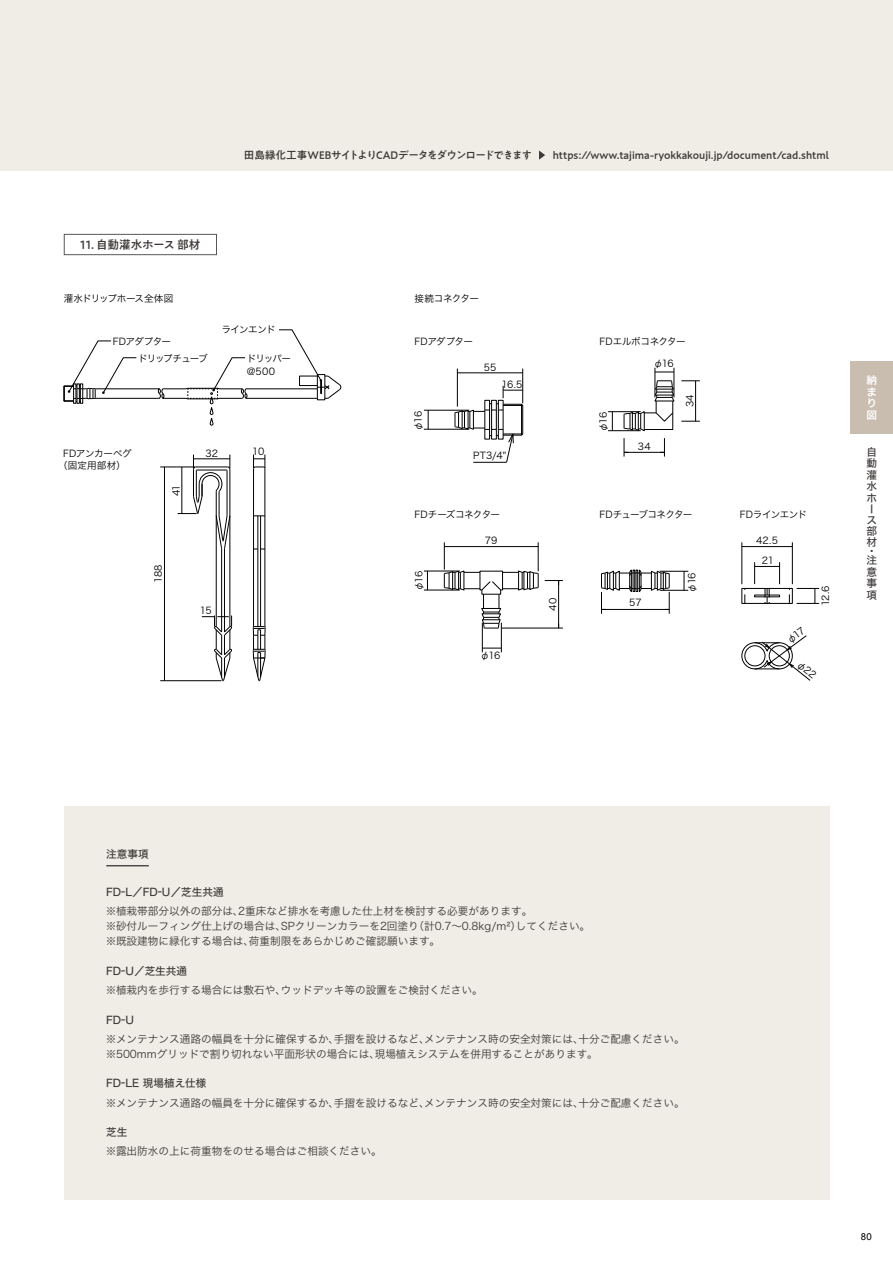
<style>
.page{position:relative;width:893px;height:1263px;background:#fff}
.page>*{position:absolute;margin:0;border:0;box-sizing:border-box;transform-origin:0 0}
.t1{font:500 11.7px "PA1 Gothic Std N";letter-spacing:-.01em;color:#3e3a39}
.t2{font:10.65px/14.9px "Hira Kaku Std W3";color:#3e3a39}
.t3{font:500 10.65px "PA1 Gothic Std N";color:#3e3a39}
.t4{font:10.65px/11.2px "Hira Kaku Std W5";color:#3e3a39}
.t5{font:10.65px/11.6px "Hira Kaku Std W6";color:#fff}
.t6{font:9.6px/12.8px "Hira Kaku Std W3";letter-spacing:-.06em;color:#000}
.t7{font:9.6px/12.8px "Hira Kaku Std W3";color:#000;text-align:center}
.t8{font:9.6px "Hira Kaku Std W3";letter-spacing:-.08em;color:#000}
.t9{font:9.6px "Hira Kaku Std W3";letter-spacing:-.04em;color:#000}
.t10{font:9.6px "Hira Kaku Std W3";letter-spacing:-.11em;color:#000}
.t11{font:500 9.6px "Avenir";color:#000}
</style>
<div class="page">
<div style="left:0;top:0;width:893px;height:170px;background:#f0ede6"></div>
<div style="left:64px;top:806px;width:765px;height:393px;background:#f0ede6"></div>
<svg style="left:539px;top:151px;width:6px;height:9px"></svg>
<div style="left:317px;top:374px;width:8px;height:26px;border:1px solid #000"></div>
<hr style="left:246px;top:389px;width:71px;height:1px;background:#000">
<hr style="left:246px;top:398px;width:71px;height:1px;background:#000">
<div style="left:742px;top:588px;width:50px;height:16px;border:1px solid #000"></div>
<hr style="left:216px;top:491px;width:1px;height:136px;background:#000">
<hr style="left:224px;top:549px;width:1px;height:83px;background:#000">
<hr style="left:221px;top:549px;width:1px;height:83px;background:#000">
<hr style="left:253px;top:469px;width:1px;height:158px;background:#000">
<hr style="left:265px;top:469px;width:1px;height:158px;background:#000">
<hr style="left:260px;top:516px;width:1px;height:110px;background:#000">
<hr style="left:258px;top:516px;width:1px;height:110px;background:#000">
<svg style="left:253px;top:626px;width:13px;height:55px"></svg>
<hr style="left:230px;top:469px;width:1px;height:158px;background:#000">
<hr style="left:106px;top:865px;width:43px;height:1px;background:#000">
<svg style="left:279px;top:329px;width:62px;height:70px"></svg>
<svg style="left:63px;top:340px;width:184px;height:86px"></svg>
<hr style="left:424px;top:410px;width:45px;height:1px;background:#000">
<hr style="left:424px;top:429px;width:45px;height:1px;background:#000">
<svg style="left:428px;top:410px;width:1px;height:19px"></svg>
<hr style="left:522px;top:369px;width:1px;height:34px;background:#000">
<hr style="left:457px;top:369px;width:1px;height:38px;background:#000">
<hr style="left:457px;top:373px;width:66px;height:1px;background:#000">
<svg style="left:455px;top:386px;width:68px;height:77px"></svg>
<hr style="left:502px;top:628px;width:61px;height:1px;background:#000">
<hr style="left:558px;top:580px;width:1px;height:48px;background:#000">
<hr style="left:424px;top:590px;width:36px;height:1px;background:#000">
<hr style="left:424px;top:571px;width:36px;height:1px;background:#000">
<svg style="left:545px;top:580px;width:18px;height:5px"></svg>
<hr style="left:608px;top:411px;width:33px;height:1px;background:#000">
<hr style="left:608px;top:430px;width:33px;height:1px;background:#000">
<hr style="left:624px;top:452px;width:40px;height:1px;background:#000">
<svg style="left:624px;top:438px;width:4px;height:19px"></svg>
<svg style="left:660px;top:438px;width:5px;height:19px"></svg>
<svg style="left:797px;top:588px;width:22px;height:16px"></svg>
<hr style="left:792px;top:542px;width:1px;height:42px;background:#000">
<hr style="left:742px;top:542px;width:1px;height:42px;background:#000">
<hr style="left:742px;top:546px;width:50px;height:1px;background:#000">
<svg style="left:754px;top:562px;width:26px;height:41px"></svg>
<svg style="left:612px;top:412px;width:1px;height:19px"></svg>
<svg style="left:427px;top:572px;width:1px;height:18px"></svg>
<svg style="left:624px;top:368px;width:51px;height:63px"></svg>
<svg style="left:681px;top:421px;width:19px;height:1px"></svg>
<svg style="left:681px;top:380px;width:19px;height:1px"></svg>
<hr style="left:695px;top:381px;width:1px;height:40px;background:#000">
<svg style="left:444px;top:542px;width:95px;height:110px"></svg>
<svg style="left:601px;top:569px;width:87px;height:45px"></svg>
<svg style="left:202px;top:615px;width:30px;height:66px"></svg>
<hr style="left:160px;top:467px;width:35px;height:1px;background:#000">
<hr style="left:160px;top:680px;width:61px;height:1px;background:#000">
<hr style="left:164px;top:467px;width:1px;height:214px;background:#000">
<svg style="left:253px;top:455px;width:13px;height:14px"></svg>
<svg style="left:178px;top:455px;width:53px;height:94px"></svg>
<hr style="left:182px;top:467px;width:1px;height:47px;background:#000">
<svg style="left:64px;top:234px;width:153px;height:21px"></svg>
<div style="left:850px;top:361px;width:43px;height:73px;background:#c9bdaf"></div>
<svg style="left:741px;top:635px;width:70px;height:46px"></svg>
<p class="t3" style="left:244px;top:148px;width:587px">田島緑化工事WEBサイトよりCADデータをダウンロードできます　　https://www.tajima-ryokkakouji.jp/document/cad.shtml</p>
<p class="t1" style="left:80px;top:238px;width:122px">11. 自動灌水ホース 部材</p>
<p class="t6" style="left:64px;top:292px;width:111px">灌水ドリップホース全体図</p>
<p class="t6" style="left:113px;top:335px;width:60px">FDアダプター</p>
<p class="t6" style="left:221px;top:323px;width:56px">ラインエンド</p>
<p class="t6" style="left:415px;top:292px;width:66px">接続コネクター</p>
<p class="t6" style="left:415px;top:335px;width:60px">FDアダプター</p>
<p class="t9" style="left:600px;top:334px;width:88px">FDエルボコネクター</p>
<p class="t10" style="left:138px;top:351px;width:71px">ドリップチューブ</p>
<p class="t6" style="left:247px;top:352px;width:46px">ドリッパー@500</p>
<p class="t7" style="left:58px;top:447px;width:75px">FDアンカーペグ（固定用部材）</p>
<p class="t6" style="left:170px;top:496px;width:13px;rotate:-90deg">41</p>
<p class="t6" style="left:205px;top:447px;width:14px">32</p>
<p class="t6" style="left:252px;top:445px;width:14px">10</p>
<p class="t6" style="left:152px;top:583px;width:20px;rotate:-90deg">188</p>
<p class="t6" style="left:200px;top:604px;width:13px">15</p>
<p class="t6" style="left:412px;top:431px;width:22px;rotate:-90deg">φ16</p>
<p class="t6" style="left:484px;top:360px;width:14px">55</p>
<p class="t6" style="left:501px;top:378px;width:22px">16.5</p>
<p class="t6" style="left:473px;top:449px;width:35px">PT3/4"</p>
<p class="t6" style="left:597px;top:432px;width:22px;rotate:-90deg">φ16</p>
<p class="t6" style="left:654px;top:357px;width:22px">φ16</p>
<p class="t6" style="left:683px;top:407px;width:14px;rotate:-90deg">34</p>
<p class="t6" style="left:638px;top:440px;width:14px">34</p>
<p class="t8" style="left:600px;top:507px;width:94px">FDチューブコネクター</p>
<p class="t6" style="left:415px;top:508px;width:87px">FDチーズコネクター</p>
<p class="t6" style="left:740px;top:508px;width:69px">FDラインエンド</p>
<p class="t6" style="left:485px;top:534px;width:14px">79</p>
<p class="t6" style="left:412px;top:591px;width:22px;rotate:-90deg">φ16</p>
<p class="t6" style="left:685px;top:592px;width:22px;rotate:-90deg">φ16</p>
<p class="t6" style="left:546px;top:611px;width:14px;rotate:-90deg">40</p>
<p class="t6" style="left:629px;top:596px;width:14px">57</p>
<p class="t6" style="left:756px;top:534px;width:23px">42.5</p>
<p class="t6" style="left:762px;top:554px;width:14px">21</p>
<p class="t6" style="left:819px;top:606px;width:22px;rotate:-90deg">12.6</p>
<p class="t6" style="left:480px;top:649px;width:22px">φ16</p>
<p class="t5" style="left:866px;top:375px;width:12px">納まり図</p>
<p class="t4" style="left:866px;top:446px;width:12px">自動灌水ホース部材</p>
<p class="t4" style="left:866px;top:547px;width:12px;line-height:8.9px">・注</p>
<p class="t4" style="left:866px;top:566px;width:12px;text-align:justify">意事項</p>
<p class="t4" style="left:106px;top:848px;width:44px">注意事項</p>
<p class="t4" style="left:106px;top:886px;width:119px">FD-L／FD-U／芝生共通</p>
<p class="t2" style="left:106px;top:903px;width:486px">※植栽帯部分以外の部分は、2重床など排水を考慮した仕上材を検討する必要があります。<br>※砂付ルーフィング仕上げの場合は、SPクリーンカラーを2回塗り（計0.7～0.8kg/m²）してください。※既設建物に緑化する場合は、荷重制限をあらかじめご確認願います。</p>
<p class="t4" style="left:106px;top:965px;width:82px">FD-U／芝生共通</p>
<p class="t2" style="left:106px;top:982px;width:378px">※植栽内を歩行する場合には敷石や、ウッドデッキ等の設置をご検討ください。</p>
<p class="t4" style="left:106px;top:1014px;width:29px">FD-U</p>
<p class="t2" style="left:106px;top:1031px;width:580px">※メンテナンス通路の幅員を十分に確保するか、手摺を設けるなど、メンテナンス時の安全対策には、十分ご配慮ください。※500mmグリッドで割り切れない平面形状の場合には、現場植えシステムを併用することがあります。</p>
<p class="t4" style="left:106px;top:1078px;width:102px">FD-LE 現場植え仕様</p>
<p class="t2" style="left:106px;top:1095px;width:580px">※メンテナンス通路の幅員を十分に確保するか、手摺を設けるなど、メンテナンス時の安全対策には、十分ご配慮ください。</p>
<p class="t4" style="left:106px;top:1127px;width:23px">芝生</p>
<p class="t2" style="left:106px;top:1144px;width:277px">※露出防水の上に荷重物をのせる場合はご相談ください。</p>
<p class="t11" style="left:861px;top:1229px;width:13px">80</p>
</div>
